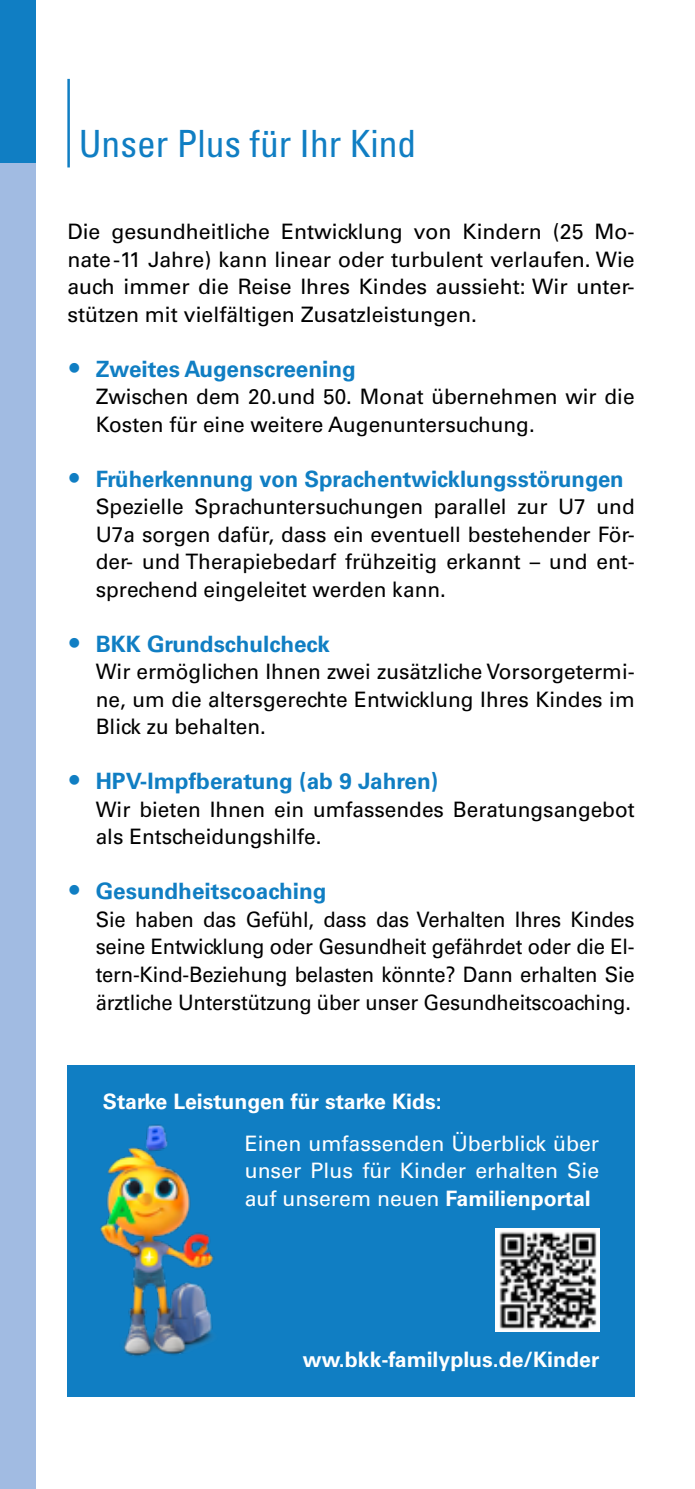
<style>
.page{position:relative;width:695px;height:1489px;background:#fff}
.page>*{position:absolute;margin:0;border:0;box-sizing:border-box;transform-origin:0 0}
.t1{font:condensed 37.5px "Univers LT Std";color:#107ec3}
.t2{font:700 22.5px "Univers LT Std";color:#107ec3}
.t3{font:21.25px/27.5px "Univers LT Std";color:#000;text-align:justify}
.t4{font:21.25px/27.5px "Univers LT Std";color:#000;text-align:justify;scale:.95 1}
.t5{font:21.25px/27.5px "Univers LT Std";color:#fff;text-align:justify}
.t6{font:700 21.25px "Univers LT Std";color:#fff}
.s1{font-weight:700}
</style>
<div class="page">
<div style="left:0;top:0;width:35px;height:163px;background:#107ec3"></div>
<div style="left:0;top:163px;width:35px;height:1325px;background:#a1bbe2"></div>
<hr style="left:67px;top:79px;width:3px;height:88px;background:#107ec3">
<div style="left:67px;top:1065px;width:567px;height:330px;background:#107ec3"></div>
<img style="left:100px;top:1124px;width:114px;height:232px">
<img style="left:496px;top:1228px;width:103px;height:103px">
<h1 class="t1" style="left:79px;top:120px;width:339px">Unser Plus für Ihr Kind</h1>
<p class="t3" style="left:67px;top:218px;width:568px">Die gesundheitliche Entwicklung von Kindern (25 Mo&shy;nate-11 Jahre) kann linear oder turbulent verlaufen. Wie auch immer die Reise Ihres Kindes aussieht: Wir unter&shy;stützen mit vielfältigen Zusatzleistungen.</p>
<p class="t2" style="left:96px;top:355px;width:262px">Zweites Augenscreening</p>
<p class="t3" style="left:96px;top:383px;width:540px">Zwischen dem 20.und 50. Monat übernehmen wir die<br>Kosten für eine weitere Augenuntersuchung.</p>
<p class="t2" style="left:96px;top:465px;width:529px">Früherkennung von Sprachentwicklungsstörungen</p>
<p class="t3" style="left:96px;top:493px;width:540px">Spezielle Sprachuntersuchungen parallel zur U7 und U7a sorgen dafür, dass ein eventuell bestehender För&shy;der- und Therapiebedarf frühzeitig erkannt – und ent&shy;sprechend eingeleitet werden kann.</p>
<p class="t2" style="left:96px;top:630px;width:236px">BKK Grundschulcheck</p>
<p class="t3" style="left:96px;top:658px;width:540px">Wir ermöglichen Ihnen zwei zusätzliche Vorsorgetermi&shy;ne, um die altersgerechte Entwicklung Ihres Kindes im Blick zu behalten.</p>
<p class="t2" style="left:96px;top:768px;width:344px">HPV-Impfberatung (ab 9 Jahren)</p>
<p class="t3" style="left:96px;top:795px;width:540px">Wir bieten Ihnen ein umfassendes Beratungsangebot als Entscheidungshilfe.</p>
<p class="t2" style="left:96px;top:878px;width:232px">Gesundheitscoaching</p>
<p class="t4" style="left:96px;top:905px;width:568px">Sie haben das Gefühl, dass das Verhalten Ihres Kindes seine Entwicklung oder Gesundheit gefährdet oder die El&shy;tern-Kind-Beziehung belasten könnte? Dann erhalten Sie ärztliche Unterstützung über unser Gesundheitscoaching.</p>
<p class="t6" style="left:103px;top:1088px;width:340px">Starke Leistungen für starke Kids:</p>
<p class="t5" style="left:244px;top:1129px;width:356px">Einen umfassenden Überblick über unser Plus für Kinder erhalten Sie auf unserem neuen <span class="s1">Familienportal</span></p>
<p class="t6" style="left:303px;top:1346px;width:298px">ww.bkk-familyplus.de/Kinder</p>
</div>
